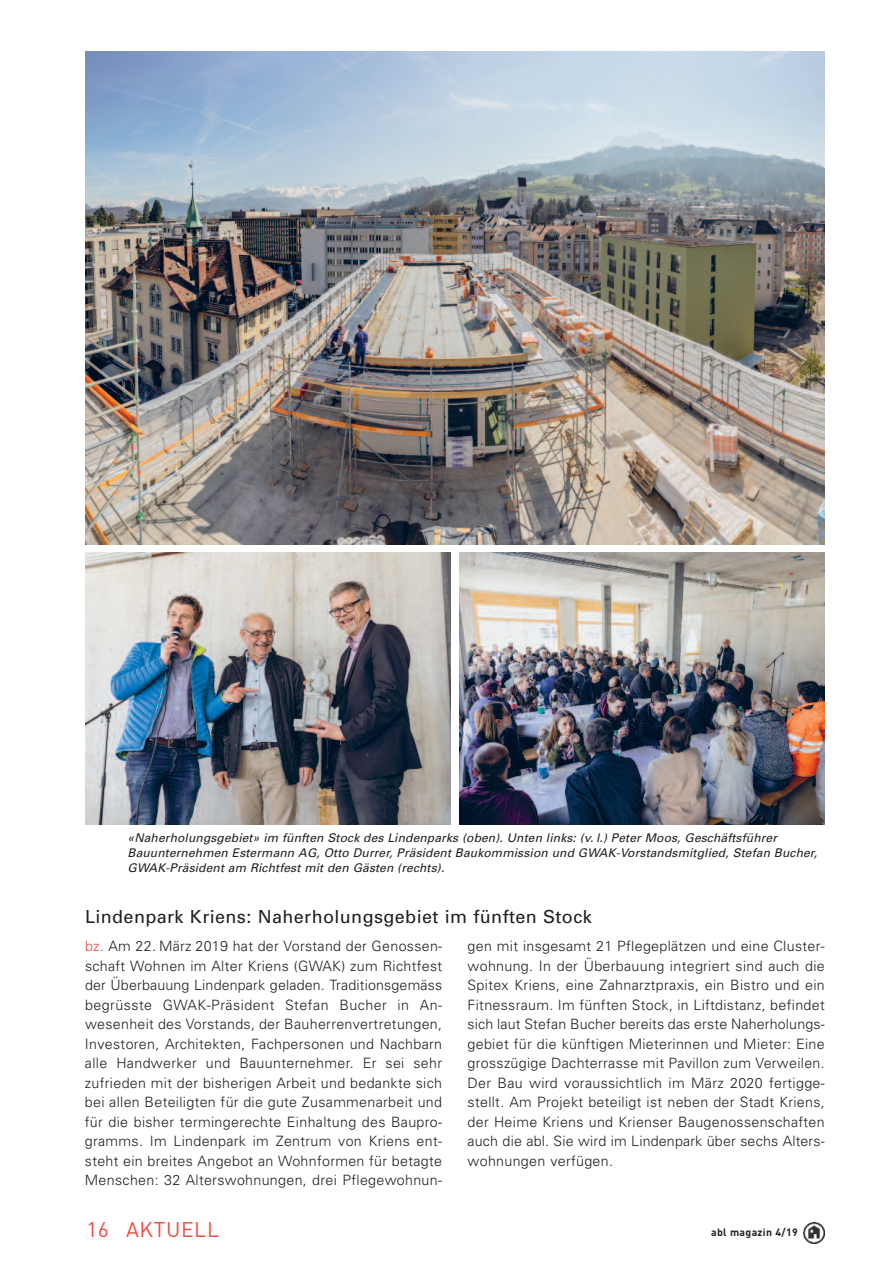
<style>
.page{position:relative;width:893px;height:1263px;background:#fff}
.page>*{position:absolute;margin:0;border:0;box-sizing:border-box;transform-origin:0 0}
.t1{font:21px "DIN";letter-spacing:.03em;color:#ef4b3d}
.t2{font:18px "Univers";letter-spacing:.02em;color:#231f20}
.t3{font:300 14.25px/19.5px "Univers";letter-spacing:.02em;color:#231f20;text-align:justify}
.t4{font:italic 12px/15px "Univers";letter-spacing:.01em;color:#231f20}
.t5{font:700 10.5px "DIN";letter-spacing:.035em;color:#231f20}
.s1{color:#ef4b3d}
</style>
<div class="page">
<img style="left:804px;top:1222px;width:21px;height:21px">
<img style="left:85px;top:51px;width:740px;height:493px">
<img style="left:85px;top:553px;width:366px;height:272px">
<img style="left:459px;top:553px;width:366px;height:272px">
<p class="t4" style="left:128px;top:831px;width:691px">«Naherholungsgebiet» im fünften Stock des Lindenparks (oben). Unten links: (v. l.) Peter Moos, Geschäftsführer<br>Bauunternehmen Estermann AG, Otto Durrer, Präsident Baukommission und GWAK-Vorstandsmitglied, Stefan Bucher,<br>GWAK-Präsident am Richtfest mit den Gästen (rechts).</p>
<p class="t2" style="left:85px;top:910px;width:508px">Lindenpark Kriens: Naherholungsgebiet im fünften Stock</p>
<p class="t3" style="left:85px;top:937px;width:359px"><span class="s1">bz.</span> Am 22. März 2019 hat der Vorstand der Genossen - schaft Wohnen im Alter Kriens (GWAK) zum Richtfest der Überbauung Lindenpark geladen. Traditionsge mäss begrüsste GWAK-Präsident Stefan Bucher in An - wesen heit des Vorstands, der Bauherrenvertretungen, Investoren, Architekten, Fachpersonen und Nachbarn alle Handwerker und Bauunternehmer. Er sei sehr zufrieden mit der bisherigen Arbeit und bedankte sich bei allen Beteiligten für die gute Zusammenarbeit und für die bisher termingerechte Einhaltung des Bau pro - gramms. Im Lindenpark im Zentrum von Kriens ent - steht ein breites Angebot an Wohnformen für betagte Menschen: 32 Alterswohnungen, drei Pflegewohnun -</p>
<p class="t3" style="left:468px;top:937px;width:359px">gen mit insgesamt 21 Pflegeplätzen und eine Cluster - wohnung. In der Überbauung integriert sind auch die Spitex Kriens, eine Zahnarztpraxis, ein Bistro und ein Fitnessraum. Im fünften Stock, in Liftdistanz, befindet sich laut Stefan Bucher bereits das erste Naherho lungs - gebiet für die künftigen Mieterinnen und Mieter: Eine grosszügige Dachterrasse mit Pavillon zum Verweilen.<br>Der Bau wird voraussichtlich im März 2020 fertigge - stellt. Am Projekt beteiligt ist neben der Stadt Kriens, der Heime Kriens und Krienser Baugenossenschaften auch die abl. Sie wird im Lindenpark über sechs Alters - wohnungen verfügen.</p>
<h1 class="t1" style="left:87px;top:1217px;width:134px">16 AKTUELL</h1>
<p class="t5" style="left:711px;top:1226px;width:88px">abl magazin 4/19</p>
</div>
